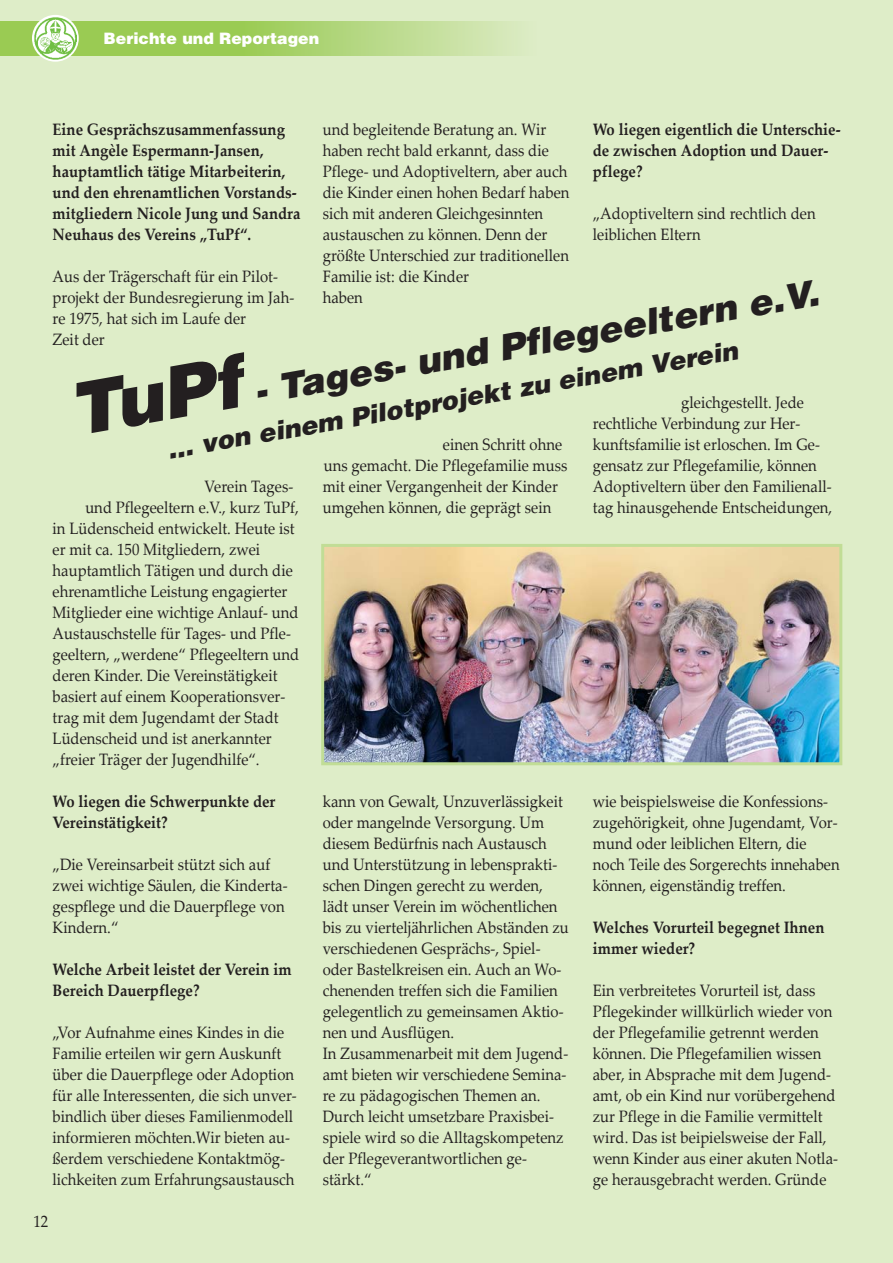
<style>
.page{position:relative;width:893px;height:1263px;background:#fff}
.page>*{position:absolute;margin:0;border:0;box-sizing:border-box;transform-origin:0 0}
.t1{font:italic 900 36px "Helvetica";color:#231f20}
.t2{font:italic 900 25.5px "Helvetica";color:#231f20}
.t3{font:16.5px/21px "Palatino Linotype";color:#231f20;scale:.9 1}
.t4{font:700 16.5px/21px "Palatino Linotype";color:#231f20;scale:.9 1}
.t5{font:900 15.75px "Helvetica";color:#fff}
.s1{font-size:72px}
</style>
<div class="page">
<div style="left:0;top:0;width:892px;height:1263px;background:#deedc8"></div>
<div style="left:0;top:21px;width:242px;height:34px;background:#9acb53"></div>
<div style="left:242px;top:21px;width:294px;height:34px;background:linear-gradient(to right,#9acb54,#ddebc6)"></div>
<svg style="left:32px;top:15px;width:47px;height:47px"></svg>
<img style="left:34px;top:17px;width:43px;height:43px">
<img style="left:325px;top:548px;width:513px;height:213px">
<div style="left:321px;top:544px;width:521px;height:221px;border:3px solid #c1dd96"></div>
<p class="t5" style="left:104px;top:32px;width:217px">Berichte und Reportagen</p>
<p class="t4" style="left:53px;top:121px;width:277px">Eine Gesprächszusammenfassung mit Angèle Espermann-Jansen, hauptamtlich tätige Mitarbeiterin, und den ehrenamtlichen Vorstands&shy;mitgliedern Nicole Jung und Sandra Neuhaus des Vereins „TuPf“.</p>
<p class="t3" style="left:53px;top:268px;width:270px">Aus der Trägerschaft für ein Pilot&shy;projekt der Bundesregierung im Jah&shy;re 1975, hat sich im Laufe der<br>Zeit der</p>
<p class="t4" style="left:593px;top:121px;width:277px">Wo liegen eigentlich die Unterschie&shy;de zwischen Adoption und Dauer&shy;pflege?</p>
<p class="t3" style="left:593px;top:205px;width:249px">„Adoptiveltern sind rechtlich den leiblichen Eltern</p>
<p class="t3" style="left:323px;top:121px;width:276px">und begleitende Beratung an. Wir haben recht bald erkannt, dass die<br>Pflege- und Adoptiveltern, aber auch die Kinder einen hohen Bedarf haben sich mit anderen Gleichgesinnten austauschen zu können. Denn der größte Unterschied zur traditionellen<br>Familie ist: die Kinder<br>haben</p>
<h1 class="t1" style="left:70px;top:411px;width:759px;rotate:-10deg"><span class="s1">TuPf</span> - Tages- und Pflegeeltern e.V.</h1>
<h2 class="t2" style="left:166px;top:441px;width:580px;rotate:-10deg">... von einem Pilotprojekt zu einem Verein</h2>
<p class="t3" style="left:593px;top:394px;width:267px;text-indent:88px">gleichgestellt. Jede rechtliche Verbindung zur Her&shy;kunftsfamilie ist erloschen. Im Ge&shy;gensatz zur Pflegefamilie, können Adoptiveltern über den Familienall&shy;tag hinausgehende Entscheidungen,</p>
<p class="t3" style="left:323px;top:436px;width:273px;text-indent:120px">einen Schritt ohne uns gemacht. Die Pflegefamilie muss mit einer Vergangenheit der Kinder umgehen können, die geprägt sein</p>
<p class="t3" style="left:204px;top:478px;width:100px">Verein Tages-</p>
<p class="t3" style="left:85px;top:499px;width:239px">und Pflegeeltern e.V., kurz TuPf,</p>
<p class="t3" style="left:53px;top:520px;width:270px">in Lüdenscheid entwickelt. Heute ist</p>
<p class="t3" style="left:53px;top:541px;width:232px">er mit ca. 150 Mitgliedern, zwei</p>
<p class="t3" style="left:53px;top:562px;width:268px">hauptamtlich Tätigen und durch die</p>
<p class="t3" style="left:53px;top:583px;width:262px">ehrenamtliche Leistung engagierter</p>
<p class="t3" style="left:53px;top:604px;width:275px">Mitglieder eine wichtige Anlauf- und</p>
<p class="t3" style="left:53px;top:625px;width:266px">Austauschstelle für Tages- und Pfle-</p>
<p class="t3" style="left:53px;top:646px;width:276px">geeltern, „werdene“ Pflegeeltern und</p>
<p class="t3" style="left:53px;top:667px;width:251px">deren Kinder. Die Vereinstätigkeit</p>
<p class="t3" style="left:53px;top:688px;width:260px">basiert auf einem Kooperationsver-</p>
<p class="t3" style="left:53px;top:709px;width:253px">trag mit dem Jugendamt der Stadt</p>
<p class="t3" style="left:53px;top:730px;width:245px">Lüdenscheid und ist anerkannter</p>
<p class="t3" style="left:53px;top:751px;width:232px">„freier Träger der Jugendhilfe“.</p>
<p class="t4" style="left:53px;top:793px;width:249px">Wo liegen die Schwerpunkte der<br>Vereinstätigkeit?</p>
<p class="t3" style="left:53px;top:856px;width:263px">„Die Vereinsarbeit stützt sich auf zwei wichtige Säulen, die Kinderta&shy;gespflege und die Dauerpflege von<br>Kindern.“</p>
<p class="t4" style="left:53px;top:961px;width:267px">Welche Arbeit leistet der Verein im<br>Bereich Dauerpflege?</p>
<p class="t3" style="left:53px;top:1024px;width:273px">„Vor Aufnahme eines Kindes in die Familie erteilen wir gern Auskunft über die Dauerpflege oder Adoption für alle Interessenten, die sich unver&shy;bindlich über dieses Familienmodell informieren möchten.Wir bieten au&shy;ßerdem verschiedene Kontaktmög&shy;lichkeiten zum Erfahrungsaustausch</p>
<p class="t3" style="left:323px;top:793px;width:275px">kann von Gewalt, Unzuverlässigkeit oder mangelnde Versorgung. Um diesem Bedürfnis nach Austausch und Unterstützung in lebensprakti&shy;schen Dingen gerecht zu werden, lädt unser Verein im wöchentlichen bis zu vierteljährlichen Abständen zu verschiedenen Gesprächs-, Spiel&shy;oder Bastelkreisen ein. Auch an Wo&shy;chenenden treffen sich die Familien gelegentlich zu gemeinsamen Aktio&shy;nen und Ausflügen.<br>In Zusammenarbeit mit dem Jugend&shy;amt bieten wir verschiedene Semina&shy;re zu pädagogischen Themen an.<br>Durch leicht umsetzbare Praxisbei&shy;spiele wird so die Alltagskompetenz der Pflegeverantwortlichen ge&shy;stärkt.“</p>
<p class="t3" style="left:593px;top:793px;width:276px">wie beispielsweise die Konfessions&shy;zugehörigkeit, ohne Jugendamt, Vor&shy;mund oder leiblichen Eltern, die noch Teile des Sorgerechts innehaben können, eigenständig treffen.</p>
<p class="t4" style="left:593px;top:919px;width:259px">Welches Vorurteil begegnet Ihnen immer wieder?</p>
<p class="t3" style="left:593px;top:982px;width:274px">Ein verbreitetes Vorurteil ist, dass Pflegekinder willkürlich wieder von der Pflegefamilie getrennt werden können. Die Pflegefamilien wissen aber, in Absprache mit dem Jugend&shy;amt, ob ein Kind nur vorübergehend zur Pflege in die Familie vermittelt wird. Das ist beipielsweise der Fall, wenn Kinder aus einer akuten Notla&shy;ge herausgebracht werden. Gründe</p>
<p class="t3" style="left:33px;top:1213px;width:18px">12</p>
</div>
